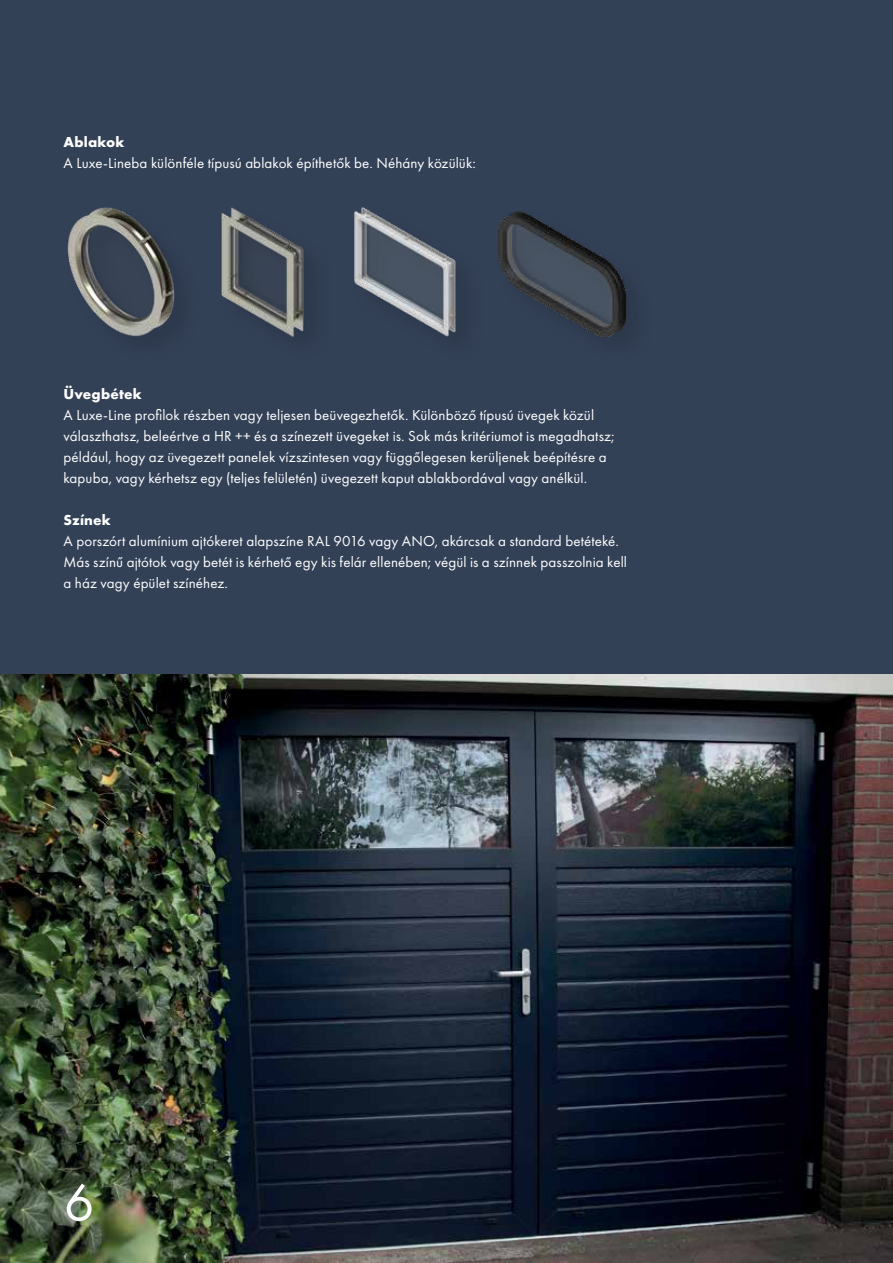
<style>
.page{position:relative;width:893px;height:1263px;background:#334157}
.page>*{position:absolute;margin:0;border:0;box-sizing:border-box;transform-origin:0 0}
.t1{font:54px "Futura PT";color:#fff}
.t2{font:15px/21px "Futura PT";letter-spacing:.01em;color:#fff}
.t3{font:700 15px "Futura PT";letter-spacing:.015em;color:#fff}
</style>
<div class="page">
<img style="left:0;top:674px;width:893px;height:589px">
<img style="left:67px;top:207px;width:77px;height:131px">
<img style="left:144px;top:207px;width:141px;height:128px">
<img style="left:285px;top:207px;width:157px;height:130px">
<img style="left:442px;top:211px;width:185px;height:127px">
<p class="t3" style="left:64px;top:132px;width:63px">Ablakok</p>
<p class="t2" style="left:64px;top:152px;width:414px">A Luxe-Lineba különféle típusú ablakok építhetők be. Néhány közülük:</p>
<p class="t3" style="left:64px;top:384px;width:80px">Üvegbétek</p>
<p class="t2" style="left:64px;top:404px;width:553px">A Luxe-Line profilok részben vagy teljesen beüvegezhetők. Különböző típusú üvegek közül választhatsz, beleértve a HR ++ és a színezett üvegeket is. Sok más kritériumot is megadhatsz; például, hogy az üvegezett panelek vízszintesen vagy függőlegesen kerüljenek beépítésre a kapuba, vagy kérhetsz egy (teljes felületén) üvegezett kaput ablakbordával vagy anélkül.</p>
<p class="t3" style="left:64px;top:510px;width:49px">Színek</p>
<p class="t2" style="left:64px;top:530px;width:565px">A porszórt alumínium ajtókeret alapszíne RAL 9016 vagy ANO, akárcsak a standard betéteké.<br>Más színű ajtótok vagy betét is kérhető egy kis felár ellenében; végül is a színnek passzolnia kell a ház vagy épület színéhez.</p>
<h1 class="t1" style="left:64px;top:1170px;width:32px">6</h1>
</div>
